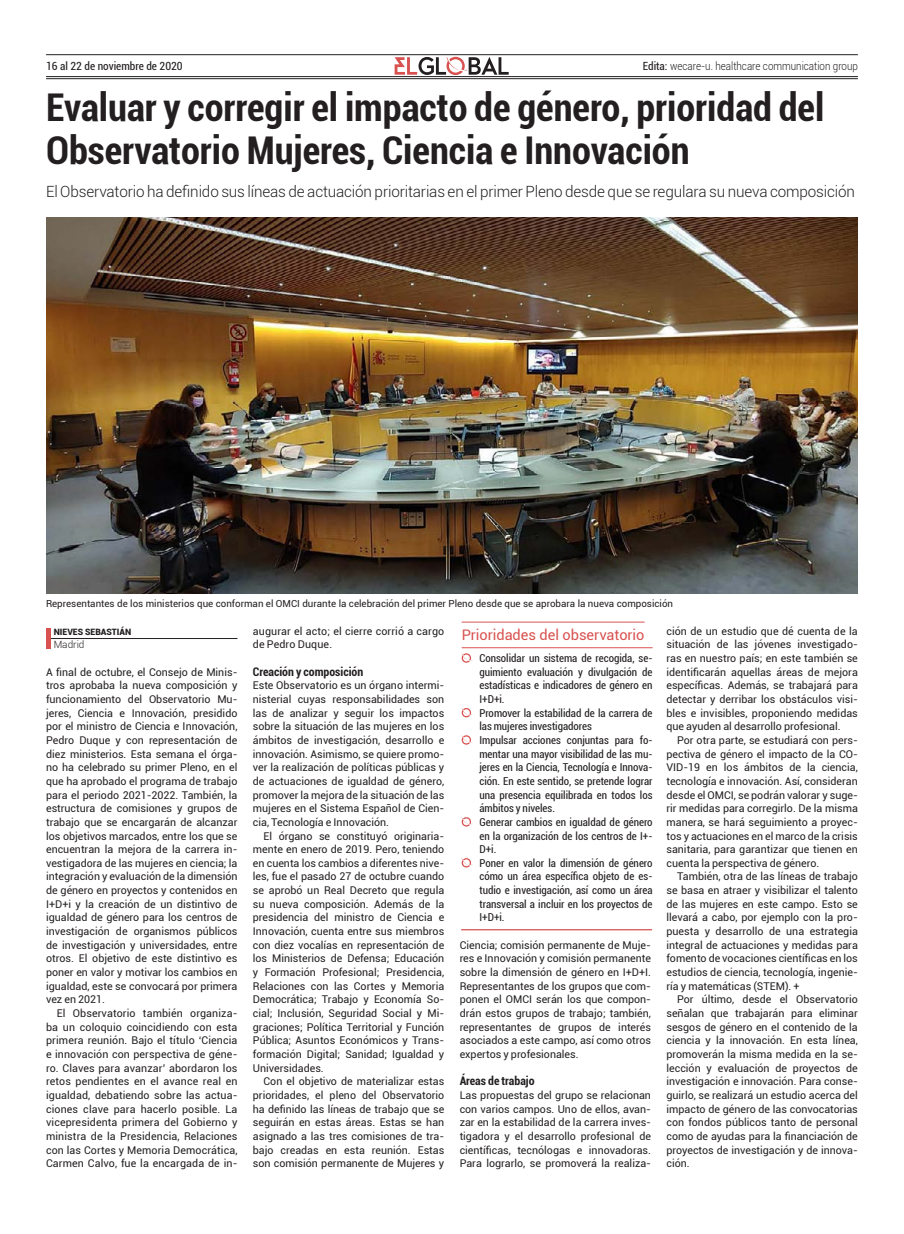
<style>
.page{position:relative;width:904px;height:1234px;background:#fff}
.page>*{position:absolute;margin:0;border:0;box-sizing:border-box;transform-origin:0 0}
.t1{font:700 condensed 38.25px/43.8px "Roboto";color:#231f20}
.t2{font:300 15.5px "Roboto";letter-spacing:-.01em;color:#231f20}
.t3{font:14.5px "Roboto";letter-spacing:-.005em;color:#d85250}
.t4{font:700 condensed 11.88px "Roboto";color:#231f20}
.t5{font:300 11.25px "Roboto";color:#231f20;scale:.87 1}
.t6{font:condensed 11.25px "Roboto";color:#231f20}
.t7{font:condensed 10.88px/13.6px "Roboto";color:#231f20}
.t8{font:10.62px/13.6px "Roboto";color:#231f20;text-align:justify}
.t9{font:300 10px "Roboto";color:#231f20}
.t10{font:9.75px "Roboto";color:#231f20}
.t11{font:900 8.75px "Roboto";color:#231f20}
.s1{font-weight:400;font-stretch:condensed}
</style>
<div class="page">
<hr style="left:46px;top:76px;width:811px;height:1px;background:#231f20">
<hr style="left:46px;top:78px;width:811px;height:1px;background:#231f20">
<svg style="left:394px;top:57px;width:114px;height:18px"></svg>
<hr style="left:46px;top:54px;width:811px;height:1px;background:#231f20">
<img style="left:46px;top:217px;width:811px;height:376px">
<hr style="left:50px;top:638px;width:187px;height:1px;background:#231f20">
<hr style="left:46px;top:628px;width:4px;height:21px;background:#d85250">
<hr style="left:461px;top:621px;width:183px;height:1px;background:#d85250">
<hr style="left:461px;top:647px;width:191px;height:1px;background:#d85250">
<svg style="left:461px;top:653px;width:11px;height:9px"></svg>
<svg style="left:461px;top:708px;width:11px;height:9px"></svg>
<svg style="left:461px;top:735px;width:11px;height:9px"></svg>
<svg style="left:461px;top:817px;width:11px;height:9px"></svg>
<svg style="left:461px;top:858px;width:11px;height:9px"></svg>
<hr style="left:461px;top:928px;width:191px;height:2px;background:#d85250">
<p class="t6" style="left:46px;top:58px;width:138px">16 al 22 de noviembre de 2020</p>
<p class="t5" style="left:643px;top:58px;width:249px"><span class="s1">Edita:</span> wecare-u. healthcare communication group</p>
<h1 class="t1" style="left:46px;top:84px;width:779px">Evaluar y corregir el impacto de género, prioridad del<br>Observatorio Mujeres, Ciencia e Innovación</h1>
<h2 class="t2" style="left:46px;top:181px;width:810px">El Observatorio ha definido sus líneas de actuación prioritarias en el primer Pleno desde que se regulara su nueva composición</h2>
<p class="t10" style="left:46px;top:597px;width:628px">Representantes de los ministerios que conforman el OMCI durante la celebración del primer Pleno desde que se aprobara la nueva composición</p>
<p class="t11" style="left:54px;top:625px;width:79px">NIEVES SEBASTIÁN</p>
<p class="t9" style="left:54px;top:637px;width:32px">Madrid</p>
<p class="t8" style="left:253px;top:623px;width:193px">augurar el acto; el cierre corrió a cargo de Pedro Duque.</p>
<p class="t4" style="left:253px;top:663px;width:112px">Creación y composición</p>
<p class="t8" style="left:253px;top:678px;width:193px">Este Observatorio es un órgano intermi&shy;nisterial cuyas responsabilidades son las de analizar y seguir los impactos sobre la situación de las mujeres en los ámbitos de investigación, desarrollo e innovación. Asimismo, se quiere promo&shy;ver la realización de políticas públicas y de actuaciones de igualdad de género, promover la mejora de la situación de las mujeres en el Sistema Español de Cien&shy;cia, Tecnología e Innovación.</p>
<p class="t8" style="left:253px;top:828px;width:193px;text-indent:11px">El órgano se constituyó originaria&shy;mente en enero de 2019. Pero, teniendo en cuenta los cambios a diferentes nive&shy;les, fue el pasado 27 de octubre cuando se aprobó un Real Decreto que regula su nueva composición. Además de la presidencia del ministro de Ciencia e Innovación, cuenta entre sus miembros con diez vocalías en representación de los Ministerios de Defensa; Educación y Formación Profesional; Presidencia, Relaciones con las Cortes y Memoria Democrática; Trabajo y Economía So&shy;cial; Inclusión, Seguridad Social y Mi&shy;graciones; Política Territorial y Función Pública; Asuntos Económicos y Trans&shy;formación Digital; Sanidad; Igualdad y Universidades.</p>
<p class="t8" style="left:253px;top:1073px;width:193px;text-indent:11px">Con el objetivo de materializar estas prioridades, el pleno del Observatorio ha definido las líneas de trabajo que se seguirán en estas áreas. Estas se han asignado a las tres comisiones de tra&shy;bajo creadas en esta reunión. Estas son comisión permanente de Mujeres y</p>
<p class="t8" style="left:666px;top:623px;width:193px">ción de un estudio que dé cuenta de la situación de las jóvenes investigado&shy;ras en nuestro país; en este también se identificarán aquellas áreas de mejora específicas. Además, se trabajará para detectar y derribar los obstáculos visi&shy;bles e invisibles, proponiendo medidas que ayuden al desarrollo profesional.</p>
<p class="t8" style="left:666px;top:732px;width:193px;text-indent:11px">Por otra parte, se estudiará con pers&shy;pectiva de género el impacto de la CO-VID-19 en los ámbitos de la ciencia, tecnología e innovación. Así, consideran desde el OMCI, se podrán valorar y suge&shy;rir medidas para corregirlo. De la misma manera, se hará seguimiento a proyec&shy;tos y actuaciones en el marco de la crisis sanitaria, para garantizar que tienen en cuenta la perspectiva de género.</p>
<p class="t8" style="left:666px;top:869px;width:193px;text-indent:11px">También, otra de las líneas de trabajo se basa en atraer y visibilizar el talento de las mujeres en este campo. Esto se llevará a cabo, por ejemplo con la pro&shy;puesta y desarrollo de una estrategia integral de actuaciones y medidas para fomento de vocaciones científicas en los estudios de ciencia, tecnología, ingenie&shy;ría y matemáticas (STEM). +</p>
<p class="t8" style="left:666px;top:992px;width:193px;text-indent:11px">Por último, desde el Observatorio señalan que trabajarán para eliminar sesgos de género en el contenido de la ciencia y la innovación. En esta línea, promoverán la misma medida en la se&shy;lección y evaluación de proyectos de investigación e innovación. Para conse&shy;guirlo, se realizará un estudio acerca del impacto de género de las convocatorias con fondos públicos tanto de personal como de ayudas para la financiación de proyectos de investigación y de innova&shy;ción.</p>
<h3 class="t3" style="left:461px;top:624px;width:184px">Prioridades del observatorio</h3>
<p class="t7" style="left:479px;top:650px;width:175px">Consolidar un sistema de recogida, se&shy;guimiento evaluación y divulgación de estadísticas e indicadores de género en<br>I+D+i.<br>Promover la estabilidad de la carrera de las mujeres investigadores<br>Impulsar acciones conjuntas para fo&shy;mentar una mayor visibilidad de las mu&shy;jeres en la Ciencia, Tecnología e Innova&shy;ción. En este sentido, se pretende lograr una presencia equilibrada en todos los ámbitos y niveles.<br>Generar cambios en igualdad de género en la organización de los centros de I+-<br>D+i.<br>Poner en valor la dimensión de género cómo un área específica objeto de es&shy;tudio e investigación, así como un área transversal a incluir en los proyectos de<br>I+D+i.</p>
<p class="t8" style="left:46px;top:664px;width:193px">A final de octubre, el Consejo de Minis&shy;tros aprobaba la nueva composición y funcionamiento del Observatorio Mu&shy;jeres, Ciencia e Innovación, presidido por el ministro de Ciencia e Innovación, Pedro Duque y con representación de diez ministerios. Esta semana el órga&shy;no ha celebrado su primer Pleno, en el que ha aprobado el programa de trabajo para el periodo 2021-2022. También, la estructura de comisiones y grupos de trabajo que se encargarán de alcanzar los objetivos marcados, entre los que se encuentran la mejora de la carrera in&shy;vestigadora de las mujeres en ciencia; la integración y evaluación de la dimensión de género en proyectos y contenidos en I+D+i y la creación de un distintivo de igualdad de género para los centros de investigación de organismos públicos de investigación y universidades, entre otros. El objetivo de este distintivo es poner en valor y motivar los cambios en igualdad, este se convocará por primera vez en 2021.</p>
<p class="t8" style="left:46px;top:1005px;width:193px;text-indent:11px">El Observatorio también organiza&shy;ba un coloquio coincidiendo con esta primera reunión. Bajo el título ‘Ciencia e innovación con perspectiva de géne&shy;ro. Claves para avanzar’ abordaron los retos pendientes en el avance real en igualdad, debatiendo sobre las actua&shy;ciones clave para hacerlo posible. La vicepresidenta primera del Gobierno y ministra de la Presidencia, Relaciones con las Cortes y Memoria Democrática, Carmen Calvo, fue la encargada de in-</p>
<p class="t8" style="left:459px;top:937px;width:193px">Ciencia; comisión permanente de Muje&shy;res e Innovación y comisión permanente sobre la dimensión de género en I+D+I.<br>Representantes de los grupos que com&shy;ponen el OMCI serán los que compon&shy;drán estos grupos de trabajo; también, representantes de grupos de interés asociados a este campo, así como otros expertos y profesionales.</p>
<p class="t4" style="left:459px;top:1072px;width:76px">Áreas de trabajo</p>
<p class="t8" style="left:459px;top:1087px;width:193px">Las propuestas del grupo se relacionan con varios campos. Uno de ellos, avan&shy;zar en la estabilidad de la carrera inves&shy;tigadora y el desarrollo profesional de científicas, tecnólogas e innovadoras.<br>Para lograrlo, se promoverá la realiza-</p>
</div>
